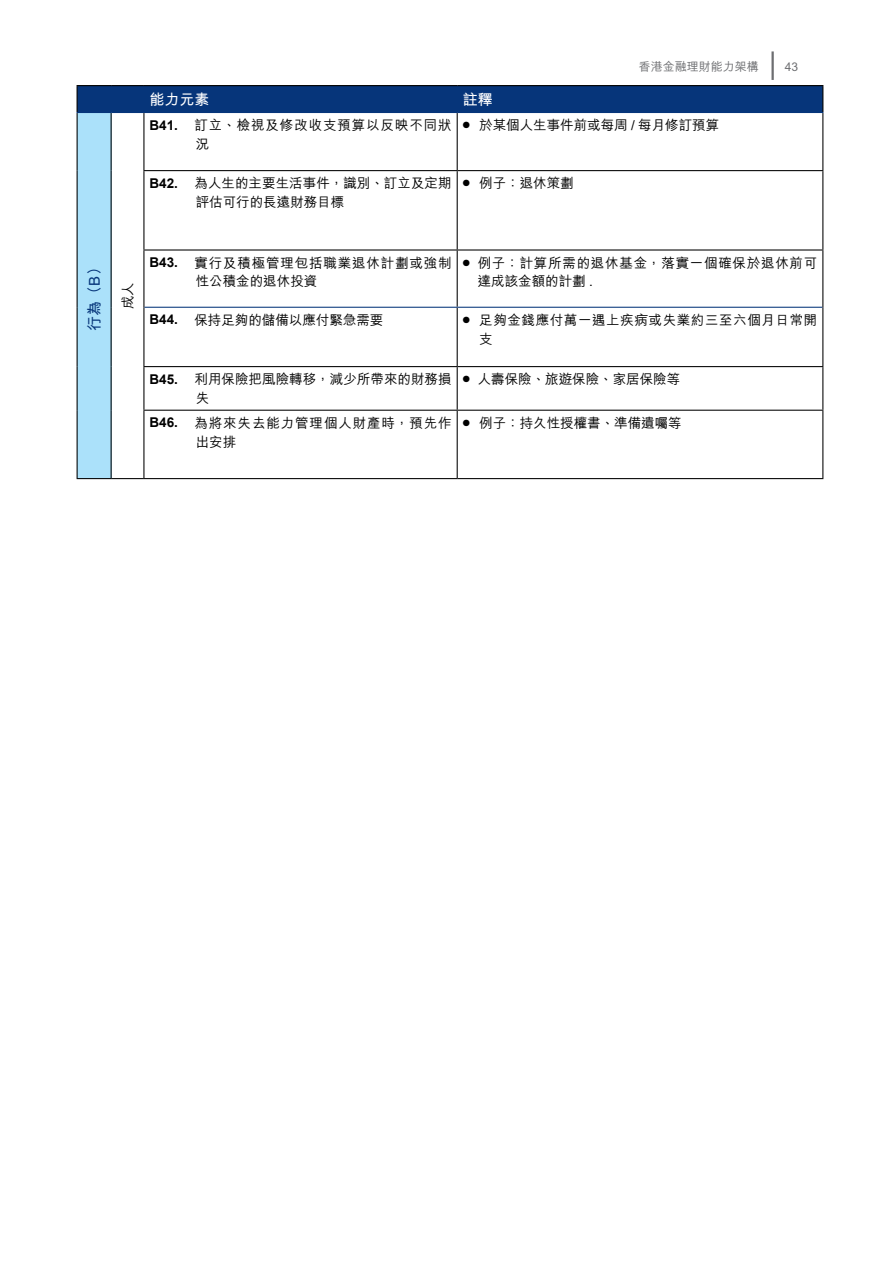
<style>
.page{position:relative;width:893px;height:1263px;background:#fff}
.page>*{position:absolute;margin:0;border:0;box-sizing:border-box;transform-origin:0 0}
.t1{font:700 15px "M Hei HK";color:#fff}
.t2{font:700 15px "M Hei HK";color:#06357a}
.t3{font:500 13.5px/18.8px "M Hei HK";letter-spacing:.005em;color:#000}
.t4{font:500 13.5px/18.8px "M Hei HK";letter-spacing:.065em;color:#000}
.t5{font:500 13.5px/18.8px "M Hei HK";letter-spacing:.055em;color:#000}
.t6{font:500 13.5px/18.8px "M Hei HK";letter-spacing:.06em;color:#000}
.t7{font:500 13.5px/18.8px "M Hei HK";letter-spacing:.045em;color:#000}
.t8{font:500 12px "M Hei HK";color:#6d6e71}
.s1{font-family:"Arial";font-weight:700}
.s2{font-family:"Arial";font-weight:400}
</style>
<div class="page">
<hr style="left:771px;top:51px;width:3px;height:29px;background:#6d6e71">
<div style="left:77px;top:112px;width:34px;height:367px;background:#abe1fa"></div>
<hr style="left:77px;top:113px;width:1px;height:58px;background:#000">
<hr style="left:111px;top:113px;width:1px;height:58px;background:#000">
<hr style="left:143px;top:113px;width:1px;height:57px;background:#000">
<hr style="left:457px;top:113px;width:1px;height:57px;background:#000">
<hr style="left:822px;top:113px;width:1px;height:57px;background:#000">
<hr style="left:77px;top:171px;width:1px;height:79px;background:#000">
<hr style="left:111px;top:171px;width:1px;height:79px;background:#000">
<hr style="left:143px;top:170px;width:314px;height:1px;background:#000">
<hr style="left:143px;top:171px;width:1px;height:78px;background:#000">
<hr style="left:457px;top:170px;width:366px;height:1px;background:#000">
<hr style="left:457px;top:171px;width:1px;height:78px;background:#000">
<hr style="left:822px;top:171px;width:1px;height:78px;background:#000">
<hr style="left:77px;top:250px;width:1px;height:57px;background:#000">
<hr style="left:111px;top:250px;width:1px;height:57px;background:#000">
<hr style="left:143px;top:249px;width:314px;height:2px;background:#000">
<hr style="left:143px;top:251px;width:1px;height:56px;background:#000">
<hr style="left:457px;top:249px;width:366px;height:2px;background:#000">
<hr style="left:457px;top:251px;width:1px;height:56px;background:#000">
<hr style="left:822px;top:251px;width:1px;height:56px;background:#000">
<hr style="left:77px;top:307px;width:1px;height:60px;background:#000">
<hr style="left:111px;top:307px;width:1px;height:60px;background:#000">
<hr style="left:143px;top:307px;width:1px;height:59px;background:#000">
<hr style="left:457px;top:308px;width:1px;height:58px;background:#000">
<hr style="left:822px;top:307px;width:1px;height:59px;background:#000">
<hr style="left:77px;top:367px;width:1px;height:43px;background:#000">
<hr style="left:111px;top:367px;width:1px;height:43px;background:#000">
<hr style="left:143px;top:366px;width:314px;height:1px;background:#000">
<hr style="left:143px;top:367px;width:1px;height:43px;background:#000">
<hr style="left:457px;top:366px;width:366px;height:1px;background:#000">
<hr style="left:457px;top:367px;width:1px;height:43px;background:#000">
<hr style="left:822px;top:367px;width:1px;height:43px;background:#000">
<hr style="left:77px;top:410px;width:1px;height:68px;background:#000">
<hr style="left:111px;top:410px;width:1px;height:68px;background:#000">
<hr style="left:143px;top:410px;width:314px;height:1px;background:#000">
<hr style="left:143px;top:411px;width:1px;height:67px;background:#000">
<hr style="left:457px;top:410px;width:366px;height:1px;background:#000">
<hr style="left:457px;top:411px;width:1px;height:67px;background:#000">
<hr style="left:822px;top:411px;width:1px;height:67px;background:#000">
<hr style="left:77px;top:478px;width:34px;height:1px;background:#000">
<hr style="left:111px;top:478px;width:33px;height:1px;background:#000">
<hr style="left:144px;top:478px;width:313px;height:1px;background:#000">
<hr style="left:457px;top:478px;width:366px;height:1px;background:#000">
<hr style="left:77px;top:112px;width:34px;height:1px;background:#06357a">
<hr style="left:111px;top:112px;width:33px;height:1px;background:#06357a">
<hr style="left:144px;top:112px;width:313px;height:1px;background:#06357a">
<hr style="left:457px;top:112px;width:366px;height:1px;background:#06357a">
<hr style="left:144px;top:307px;width:313px;height:1px;background:#06357a">
<hr style="left:457px;top:307px;width:365px;height:1px;background:#06357a">
<hr style="left:77px;top:85px;width:34px;height:1px;background:#000">
<hr style="left:111px;top:85px;width:33px;height:1px;background:#000">
<hr style="left:144px;top:85px;width:313px;height:1px;background:#000">
<hr style="left:457px;top:85px;width:366px;height:1px;background:#000">
<div style="left:77px;top:86px;width:746px;height:26px;background:#06357a"></div>
<p class="t2" style="left:83px;top:331px;width:72px;rotate:-90deg">行為（B）</p>
<p class="t1" style="left:149px;top:88px;width:62px">能力元素</p>
<p class="t1" style="left:463px;top:88px;width:32px">註釋</p>
<p class="t8" style="left:639px;top:58px;width:121px">香港金融理財能力架構</p>
<p class="t8" style="left:785px;top:58px;width:15px">43</p>
<p class="t4" style="left:196px;top:115px;width:257px;text-indent:-46px"><span class="s1">B41.</span> 訂立、檢視及修改收支預算以反映不同狀況</p>
<p class="t3" style="left:463px;top:115px;width:258px">● 於某個人生事件前或每周 / 每月修訂預算</p>
<p class="t3" style="left:196px;top:173px;width:257px;text-indent:-46px"><span class="s1">B42.</span> 為人生的主要生活事件，識別、訂立及定期評估可行的長遠財務目標</p>
<p class="t3" style="left:463px;top:173px;width:112px">● 例子：退休策劃</p>
<p class="t3" style="left:117px;top:309px;width:28px;rotate:-90deg">成人</p>
<p class="t6" style="left:196px;top:252px;width:257px;text-indent:-46px"><span class="s1">B43.</span> 實行及積極管理包括職業退休計劃或強制性公積金的退休投資</p>
<p class="t5" style="left:478px;top:252px;width:341px;text-indent:-15px">● 例子：計算所需的退休基金，落實一個確保於退休前可達成該金額的計劃 <span class="s2">.</span></p>
<p class="t3" style="left:149px;top:309px;width:236px"><span class="s1">B44.</span> 保持足夠的儲備以應付緊急需要</p>
<p class="t7" style="left:479px;top:309px;width:340px;text-indent:-16px">● 足夠金錢應付萬一遇上疾病或失業約三至六個月日常開支</p>
<p class="t3" style="left:196px;top:369px;width:257px;text-indent:-46px"><span class="s1">B45.</span> 利用保險把風險轉移，減少所帶來的財務損失</p>
<p class="t3" style="left:463px;top:369px;width:219px">● 人壽保險、旅遊保險、家居保險等</p>
<p class="t4" style="left:196px;top:412px;width:257px;text-indent:-46px"><span class="s1">B46.</span> 為將來失去能力管理個人財產時，預先作出安排</p>
<p class="t3" style="left:463px;top:412px;width:220px">● 例子：持久性授權書、準備遺囑等</p>
</div>
